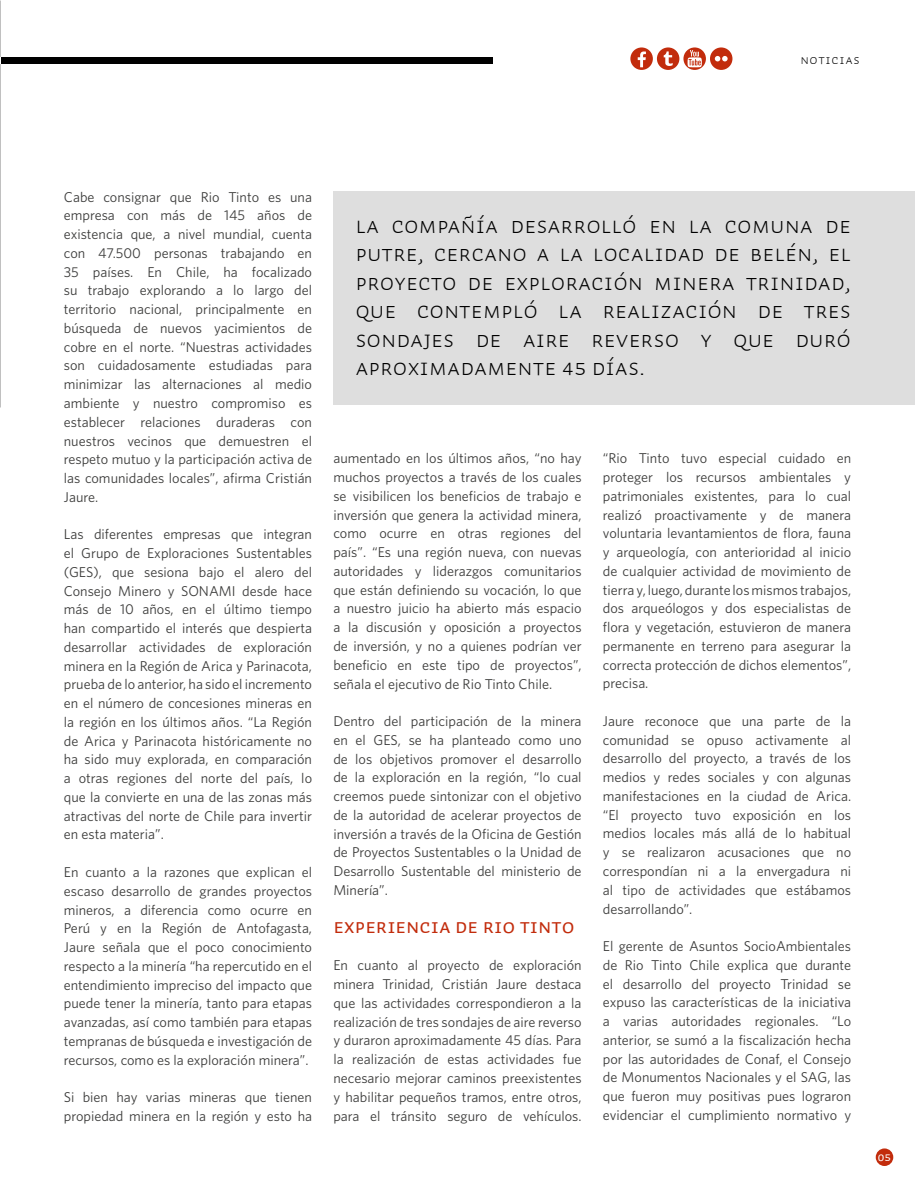
<style>
.page{position:relative;width:915px;height:1191px;background:#fff}
.page>*{position:absolute;margin:0;border:0;box-sizing:border-box;transform-origin:0 0}
.t1{font:24px/28.5px "Auto 2 Light Sm Cp";color:#000;text-align:justify}
.t2{font:21px "Auto 2 Regular Sm Cp";color:#c22c0c}
.t3{font:14.25px/18.8px "Whitney";color:#3c3c3b;text-align:justify}
.t4{font:13.5px "Auto 2 Light Sm Cp";letter-spacing:.05em;color:#000}
.t5{font:12.75px "Auto 2 Regular Sm Cp";color:#fff}
</style>
<div class="page">
<div style="left:0;top:57px;width:492px;height:7px;background:#000"></div>
<div style="left:875px;top:1148px;width:17px;height:18px;background:#c22c0c;border-radius:50%"></div>
<div style="left:709px;top:47px;width:23px;height:23px;background:#c22c0c;border-radius:50%"></div>
<svg style="left:683px;top:47px;width:22px;height:23px"></svg>
<svg style="left:656px;top:47px;width:23px;height:23px"></svg>
<div style="left:630px;top:47px;width:22px;height:23px;background:#c22c0c;border-radius:50%"></div>
<svg style="left:663px;top:51px;width:9px;height:15px"></svg>
<svg style="left:714px;top:56px;width:13px;height:5px"></svg>
<svg style="left:637px;top:51px;width:8px;height:16px"></svg>
<svg style="left:687px;top:50px;width:14px;height:17px"></svg>
<div style="left:333px;top:191px;width:581px;height:213px;background:#dedede"></div>
<p class="t4" style="left:800px;top:51px;width:61px">NOTICIAS</p>
<p class="t3" style="left:64px;top:187px;width:250px">Cabe consignar que Rio Tinto es una empresa con más de 145 años de existencia que, a nivel mundial, cuenta con 47.500 personas trabajando en 35 países. En Chile, ha focalizado su trabajo explorando a lo largo del territorio nacional, principalmente en búsqueda de nuevos yacimientos de cobre en el norte. “Nuestras actividades son cuidadosamente estudiadas para minimizar las alternaciones al medio ambiente y nuestro compromiso es establecer relaciones duraderas con nuestros vecinos que demuestren el respeto mutuo y la participación activa de las comunidades locales”, afirma Cristián Jaure.</p>
<p class="t3" style="left:64px;top:524px;width:250px">Las diferentes empresas que integran el Grupo de Exploraciones Sustentables (GES), que sesiona bajo el alero del Consejo Minero y SONAMI desde hace más de 10 años, en el último tiempo han compartido el interés que despierta desarrollar actividades de exploración minera en la Región de Arica y Parinacota, prueba de lo anterior, ha sido el incremento en el número de concesiones mineras en la región en los últimos años. “La Región de Arica y Parinacota históricamente no ha sido muy explorada, en comparación a otras regiones del norte del país, lo que la convierte en una de las zonas más atractivas del norte de Chile para invertir en esta materia”.</p>
<p class="t3" style="left:64px;top:862px;width:250px">En cuanto a la razones que explican el escaso desarrollo de grandes proyectos mineros, a diferencia como ocurre en Perú y en la Región de Antofagasta, Jaure señala que el poco conocimiento respecto a la minería “ha repercutido en el entendimiento impreciso del impacto que puede tener la minería, tanto para etapas avanzadas, así como también para etapas tempranas de búsqueda e investigación de recursos, como es la exploración minera”.</p>
<p class="t3" style="left:64px;top:1087px;width:250px">Si bien hay varias mineras que tienen propiedad minera en la región y esto ha</p>
<h1 class="t1" style="left:355px;top:211px;width:497px">La compañía desarrolló en la comuna de Putre, cercano a la localidad de Belén, el proyecto de exploración minera Trinidad, que contempló la realización de tres sondajes de aire reverso y que duró aproximadamente 45 días.</h1>
<p class="t3" style="left:333px;top:449px;width:250px">aumentado en los últimos años, “no hay muchos proyectos a través de los cuales se visibilicen los beneficios de trabajo e inversión que genera la actividad minera, como ocurre en otras regiones del país”. “Es una región nueva, con nuevas autoridades y liderazgos comunitarios que están definiendo su vocación, lo que a nuestro juicio ha abierto más espacio a la discusión y oposición a proyectos de inversión, y no a quienes podrían ver beneficio en este tipo de proyectos”, señala el ejecutivo de Rio Tinto Chile.</p>
<p class="t3" style="left:333px;top:711px;width:250px">Dentro del participación de la minera en el GES, se ha planteado como uno de los objetivos promover el desarrollo de la exploración en la región, “lo cual creemos puede sintonizar con el objetivo de la autoridad de acelerar proyectos de inversión a través de la Oficina de Gestión de Proyectos Sustentables o la Unidad de Desarrollo Sustentable del ministerio de Minería”.</p>
<h2 class="t2" style="left:333px;top:913px;width:243px">EXPERIENCIA DE RIO TINTO</h2>
<p class="t3" style="left:333px;top:955px;width:250px">En cuanto al proyecto de exploración minera Trinidad, Cristián Jaure destaca que las actividades correspondieron a la realización de tres sondajes de aire reverso y duraron aproximadamente 45 días. Para la realización de estas actividades fue necesario mejorar caminos preexistentes y habilitar pequeños tramos, entre otros, para el tránsito seguro de vehículos.</p>
<p class="t3" style="left:602px;top:448px;width:250px">“Rio Tinto tuvo especial cuidado en proteger los recursos ambientales y patrimoniales existentes, para lo cual realizó proactivamente y de manera voluntaria levantamientos de flora, fauna y arqueología, con anterioridad al inicio de cualquier actividad de movimiento de tierra y, luego, durante los mismos trabajos, dos arqueólogos y dos especialistas de flora y vegetación, estuvieron de manera permanente en terreno para asegurar la correcta protección de dichos elementos”, precisa.</p>
<p class="t3" style="left:602px;top:711px;width:250px">Jaure reconoce que una parte de la comunidad se opuso activamente al desarrollo del proyecto, a través de los medios y redes sociales y con algunas manifestaciones en la ciudad de Arica. “El proyecto tuvo exposición en los medios locales más allá de lo habitual y se realizaron acusaciones que no correspondían ni a la envergadura ni al tipo de actividades que estábamos desarrollando”.</p>
<p class="t3" style="left:602px;top:936px;width:250px">El gerente de Asuntos SocioAmbientales de Rio Tinto Chile explica que durante el desarrollo del proyecto Trinidad se expuso las características de la iniciativa a varias autoridades regionales. “Lo anterior, se sumó a la fiscalización hecha por las autoridades de Conaf, el Consejo de Monumentos Nacionales y el SAG, las que fueron muy positivas pues lograron evidenciar el cumplimiento normativo y</p>
<p class="t5" style="left:877px;top:1149px;width:15px">05</p>
</div>
